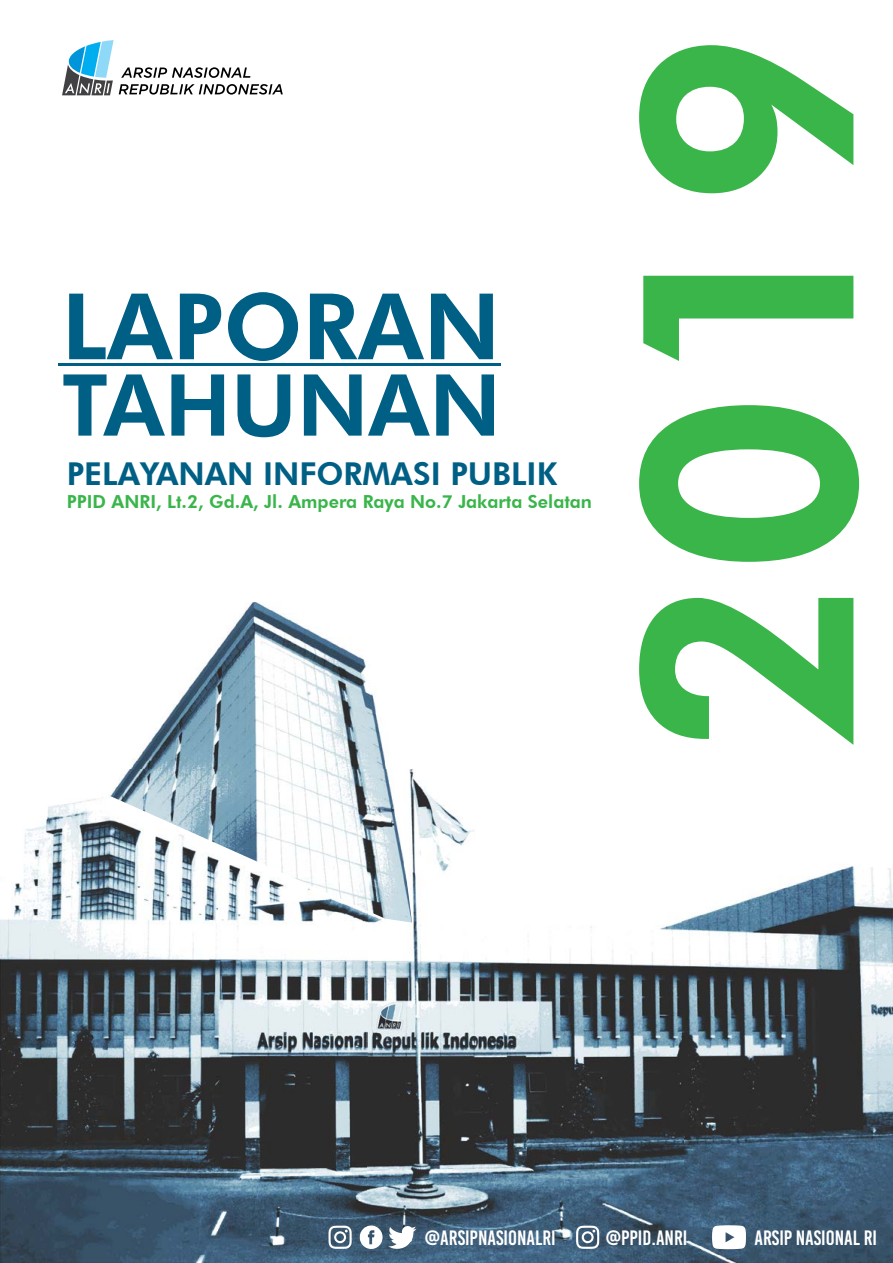
<style>
.page{position:relative;width:893px;height:1263px;background:#fff}
.page>*{position:absolute;margin:0;border:0;box-sizing:border-box;transform-origin:0 0}
.t1{font:800 91.8px "Futura BT";color:#005f85}
.t2{font:800 85.5px "Futura BT";color:#005f85}
.t3{font:800 31.5px "Futura BT";color:#005f85}
.t4{font:20.7px "Bebas Kai";color:#fff}
.t5{font:800 18px "Futura BT";color:#39b54a}
</style>
<div class="page">
<img style="left:0;top:797px;width:210px;height:466px">
<img style="left:368px;top:769px;width:525px;height:494px">
<img style="left:210px;top:922px;width:105px;height:341px">
<img style="left:315px;top:922px;width:53px;height:341px">
<img style="left:130px;top:602px;width:257px;height:167px">
<img style="left:107px;top:769px;width:305px;height:153px">
<svg style="left:639px;top:598px;width:214px;height:147px"></svg>
<svg style="left:639px;top:405px;width:220px;height:157px"></svg>
<svg style="left:643px;top:276px;width:210px;height:85px"></svg>
<svg style="left:639px;top:45px;width:214px;height:148px"></svg>
<hr style="left:58px;top:363px;width:442px;height:3px;background:#005f85">
<svg style="left:62px;top:40px;width:221px;height:55px"></svg>
<svg style="left:712px;top:1225px;width:34px;height:24px"></svg>
<svg style="left:328px;top:1226px;width:24px;height:23px"></svg>
<svg style="left:576px;top:1226px;width:23px;height:23px"></svg>
<svg style="left:359px;top:1225px;width:57px;height:24px"></svg>
<h1 class="t1" style="left:62px;top:271px;width:440px">LAPORAN</h1>
<h2 class="t2" style="left:62px;top:353px;width:440px">TAHUNAN</h2>
<h3 class="t3" style="left:67px;top:455px;width:492px">PELAYANAN INFORMASI PUBLIK</h3>
<p class="t5" style="left:67px;top:491px;width:527px">PPID ANRI, Lt.2, Gd.A, Jl. Ampera Raya No.7 Jakarta Selatan</p>
<p class="t4" style="left:425px;top:1226px;width:132px">@ARSIPNASIONALRI</p>
<p class="t4" style="left:606px;top:1226px;width:83px">@PPID.ANRI</p>
<p class="t4" style="left:754px;top:1227px;width:124px">ARSIP NASIONAL RI</p>
</div>
